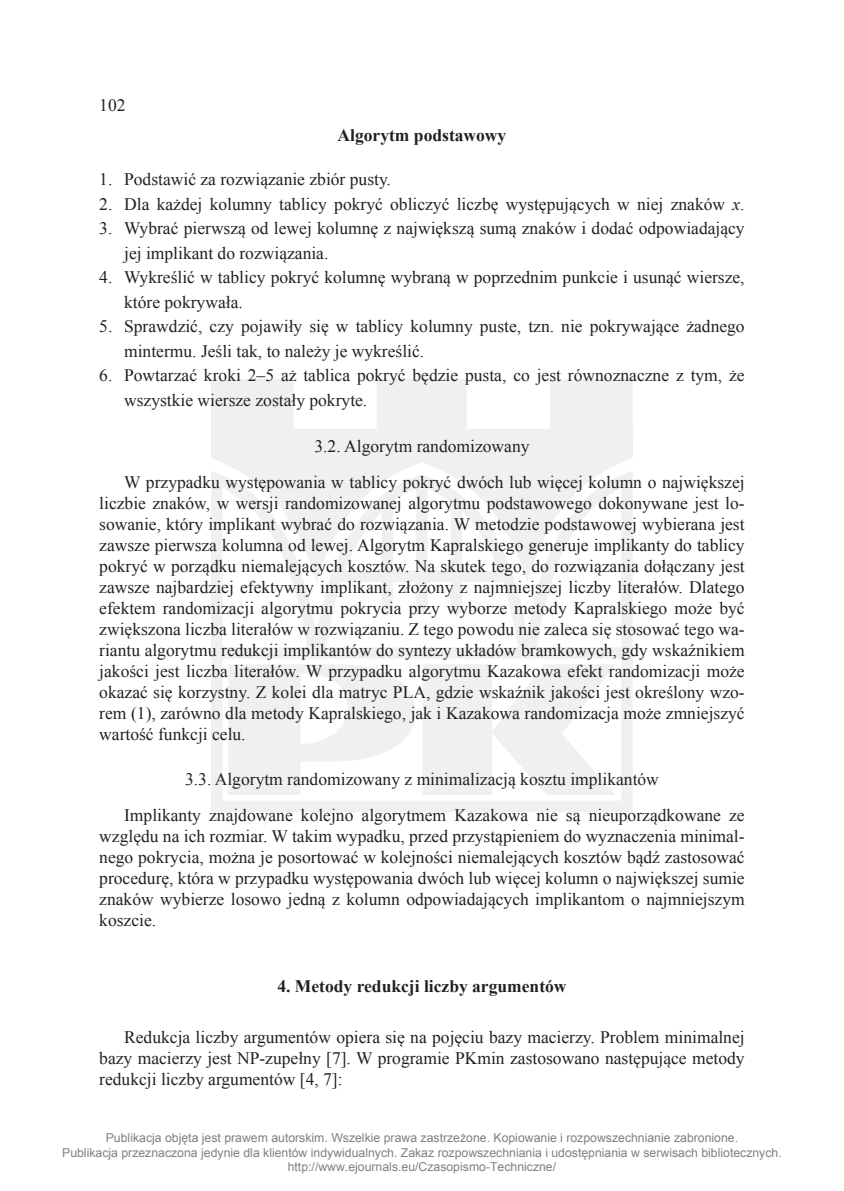
<style>
.page{position:relative;width:844px;height:1191px;background:#fff}
.page>*{position:absolute;margin:0;border:0;box-sizing:border-box;transform-origin:0 0}
.tekst_podstawowy_wci{font:17.5px/21px "Times New Roman";color:#231f20;text-align:justify}
.wyliczenia{font:17.5px/24.5px "Times New Roman";color:#231f20}
.podtytul{font:17.5px "Times New Roman";color:#231f20}
.tytul{font:700 17.5px "Times New Roman";color:#231f20}
.t1{font:12.25px/14.7px "Arial";color:#808080;text-align:center}
.s1{font-style:italic}
</style>
<div class="page">
<svg style="left:211px;top:379px;width:421px;height:433px;fill:#eff0ef"></svg>
<p class="tekst_podstawowy_wci" style="left:99px;top:95px;width:28px">102</p>
<p class="tytul" style="left:337px;top:123px;width:170px">Algorytm podstawowy</p>
<p class="wyliczenia" style="left:99px;top:167px;width:293px">1. Podstawić za rozwiązanie zbiór pusty.</p>
<p class="wyliczenia" style="left:99px;top:191px;width:646px">2. Dla każdej kolumny tablicy pokryć obliczyć liczbę występujących w niej znaków <span class="s1">x</span>.</p>
<p class="wyliczenia" style="left:124px;top:216px;width:622px;text-indent:-25px">3. Wybrać pierwszą od lewej kolumnę z największą sumą znaków i dodać odpowiadający jej implikant do rozwiązania.</p>
<p class="wyliczenia" style="left:124px;top:265px;width:622px;text-indent:-25px">4. Wykreślić w tablicy pokryć kolumnę wybraną w poprzednim punkcie i usunąć wiersze, które pokrywała.</p>
<p class="wyliczenia" style="left:124px;top:314px;width:622px;text-indent:-25px">5. Sprawdzić, czy pojawiły się w tablicy kolumny puste, tzn. nie pokrywające żadnego mintermu. Jeśli tak, to należy je wykreślić.</p>
<p class="wyliczenia" style="left:124px;top:363px;width:622px;text-indent:-25px">6. Powtarzać kroki 2–5 aż tablica pokryć będzie pusta, co jest równoznaczne z tym, że wszystkie wiersze zostały pokryte.</p>
<p class="podtytul" style="left:314px;top:434px;width:216px">3.2. Algorytm randomizowany</p>
<p class="tekst_podstawowy_wci" style="left:99px;top:471px;width:646px;text-indent:25px">W przypadku występowania w tablicy pokryć dwóch lub więcej kolumn o największej liczbie znaków, w wersji randomizowanej algorytmu podstawowego dokonywane jest lo&shy;sowanie, który implikant wybrać do rozwiązania. W metodzie podstawowej wybierana jest zawsze pierwsza kolumna od lewej. Algorytm Kapralskiego generuje implikanty do tablicy pokryć w porządku niemalejących kosztów. Na skutek tego, do rozwiązania dołączany jest zawsze najbardziej efektywny implikant, złożony z najmniejszej liczby literałów. Dlatego efektem randomizacji algorytmu pokrycia przy wyborze metody Kapralskiego może być zwiększona liczba literałów w rozwiązaniu. Z tego powodu nie zaleca się stosować tego wa&shy;riantu algorytmu redukcji implikantów do syntezy układów bramkowych, gdy wskaźnikiem jakości jest liczba literałów. W przypadku algorytmu Kazakowa efekt randomizacji może okazać się korzystny. Z kolei dla matryc PLA, gdzie wskaźnik jakości jest określony wzo&shy;rem (1), zarówno dla metody Kapralskiego, jak i Kazakowa randomizacja może zmniejszyć wartość funkcji celu.</p>
<p class="podtytul" style="left:185px;top:768px;width:475px">3.3. Algorytm randomizowany z minimalizacją kosztu implikantów</p>
<p class="tekst_podstawowy_wci" style="left:99px;top:804px;width:646px;text-indent:25px">Implikanty znajdowane kolejno algorytmem Kazakowa nie są nieuporządkowane ze względu na ich rozmiar. W takim wypadku, przed przystąpieniem do wyznaczenia minimal&shy;nego pokrycia, można je posortować w kolejności niemalejących kosztów bądź zastosować procedurę, która w przypadku występowania dwóch lub więcej kolumn o największej sumie znaków wybierze losowo jedną z kolumn odpowiadających implikantom o najmniejszym koszcie.</p>
<p class="tytul" style="left:277px;top:974px;width:290px">4. Metody redukcji liczby argumentów</p>
<p class="tekst_podstawowy_wci" style="left:99px;top:1026px;width:646px;text-indent:25px">Redukcja liczby argumentów opiera się na pojęciu bazy macierzy. Problem minimalnej bazy macierzy jest NP-zupełny [7]. W programie PKmin zastosowano następujące metody redukcji liczby argumentów [4, 7]:</p>
<p class="t1" style="left:62px;top:1130px;width:721px">Publikacja objęta jest prawem autorskim. Wszelkie prawa zastrzeżone. Kopiowanie i rozpowszechnianie zabronione.<br>Publikacja przeznaczona jedynie dla klientów indywidualnych. Zakaz rozpowszechniania i udostępniania w serwisach bibliotecznych. http://www.ejournals.eu/Czasopismo-Techniczne/</p>
</div>
